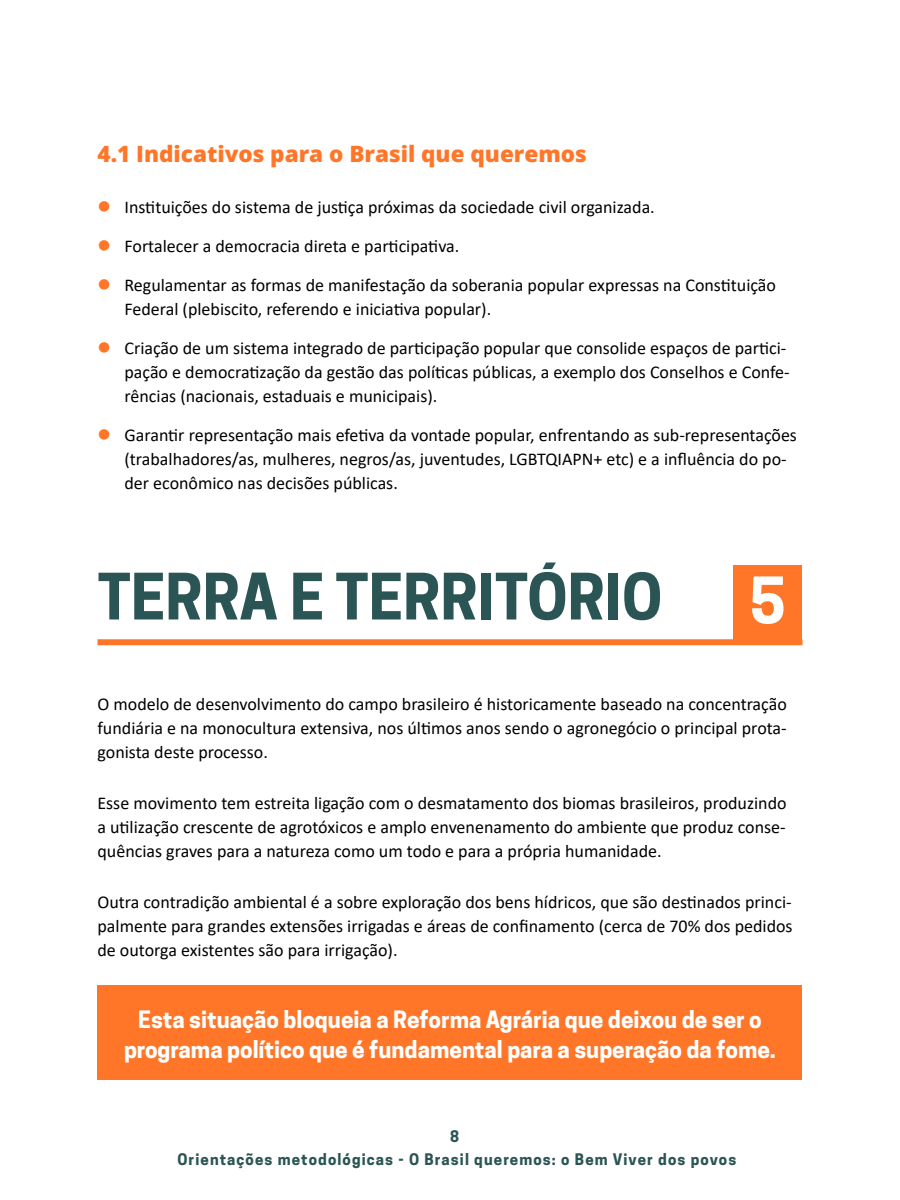
<style>
.page{position:relative;width:900px;height:1200px;background:#fff}
.page>*{position:absolute;margin:0;border:0;box-sizing:border-box;transform-origin:0 0}
.TITULO_COOPER{font:700 60px "Cooper Hewitt";color:#2b5554}
.TITULO_COOPER-2{font:700 60px "Cooper Hewitt";color:#fff}
.t1{font:700 22.5px/30px "Cooper Hewitt";color:#fff;text-align:center}
.subtitulo{font:800 22.5px "Open Sans";color:#ff7628}
.t2{font:18px/24px "Calibri";color:#000}
.t3{font:700 15px/22.5px "Cooper Hewitt";letter-spacing:.075em;color:#2b5554;text-align:center}
</style>
<div class="page">
<div style="left:98px;top:986px;width:704px;height:94px;background:#ff7628"></div>
<div style="left:98px;top:639px;width:704px;height:6px;background:#ff7628"></div>
<div style="left:734px;top:565px;width:68px;height:76px;background:#ff7628"></div>
<p class="subtitulo" style="left:98px;top:138px;width:491px">4.1 Indicativos para o Brasil que queremos</p>
<p class="t2" style="left:124px;top:195px;width:532px">Instituições do sistema de justiça próximas da sociedade civil organizada.</p>
<p class="t2" style="left:124px;top:234px;width:336px">Fortalecer a democracia direta e participativa.</p>
<p class="t2" style="left:124px;top:273px;width:653px">Regulamentar as formas de manifestação da soberania popular expressas na Constituição<br>Federal (plebiscito, referendo e iniciativa popular).</p>
<p class="t2" style="left:124px;top:336px;width:667px">Criação de um sistema integrado de participação popular que consolide espaços de partici&shy;pação e democratização da gestão das políticas públicas, a exemplo dos Conselhos e Confe&shy;rências (nacionais, estaduais e municipais).</p>
<p class="t2" style="left:124px;top:423px;width:674px">Garantir representação mais efetiva da vontade popular, enfrentando as sub-representações (trabalhadores/as, mulheres, negros/as, juventudes, LGBTQIAPN+ etc) e a influência do po&shy;der econômico nas decisões públicas.</p>
<p class="TITULO_COOPER" style="left:98px;top:561px;width:566px">TERRA E TERRITÓRIO</p>
<p class="TITULO_COOPER-2" style="left:750px;top:565px;width:37px">5</p>
<p class="t2" style="left:98px;top:691px;width:691px;text-align:justify">O modelo de desenvolvimento do campo brasileiro é historicamente baseado na concentração fundiária e na monocultura extensiva, nos últimos anos sendo o agronegócio o principal prota&shy;gonista deste processo.</p>
<p class="t2" style="left:98px;top:790px;width:691px;text-align:justify">Esse movimento tem estreita ligação com o desmatamento dos biomas brasileiros, produzindo a utilização crescente de agrotóxicos e amplo envenenamento do ambiente que produz conse&shy;quências graves para a natureza como um todo e para a própria humanidade.</p>
<p class="t2" style="left:98px;top:889px;width:697px;text-align:justify">Outra contradição ambiental é a sobre exploração dos bens hídricos, que são destinados princi&shy;palmente para grandes extensões irrigadas e áreas de confinamento (cerca de 70% dos pedidos de outorga existentes são para irrigação).</p>
<p class="t1" style="left:124px;top:1004px;width:653px">Esta situação bloqueia a Reforma Agrária que deixou de ser o programa político que é fundamental para a superação da fome.</p>
<p class="t3" style="left:177px;top:1125px;width:560px">8<br>Orientações metodológicas - O Brasil queremos: o Bem Viver dos povos</p>
</div>
